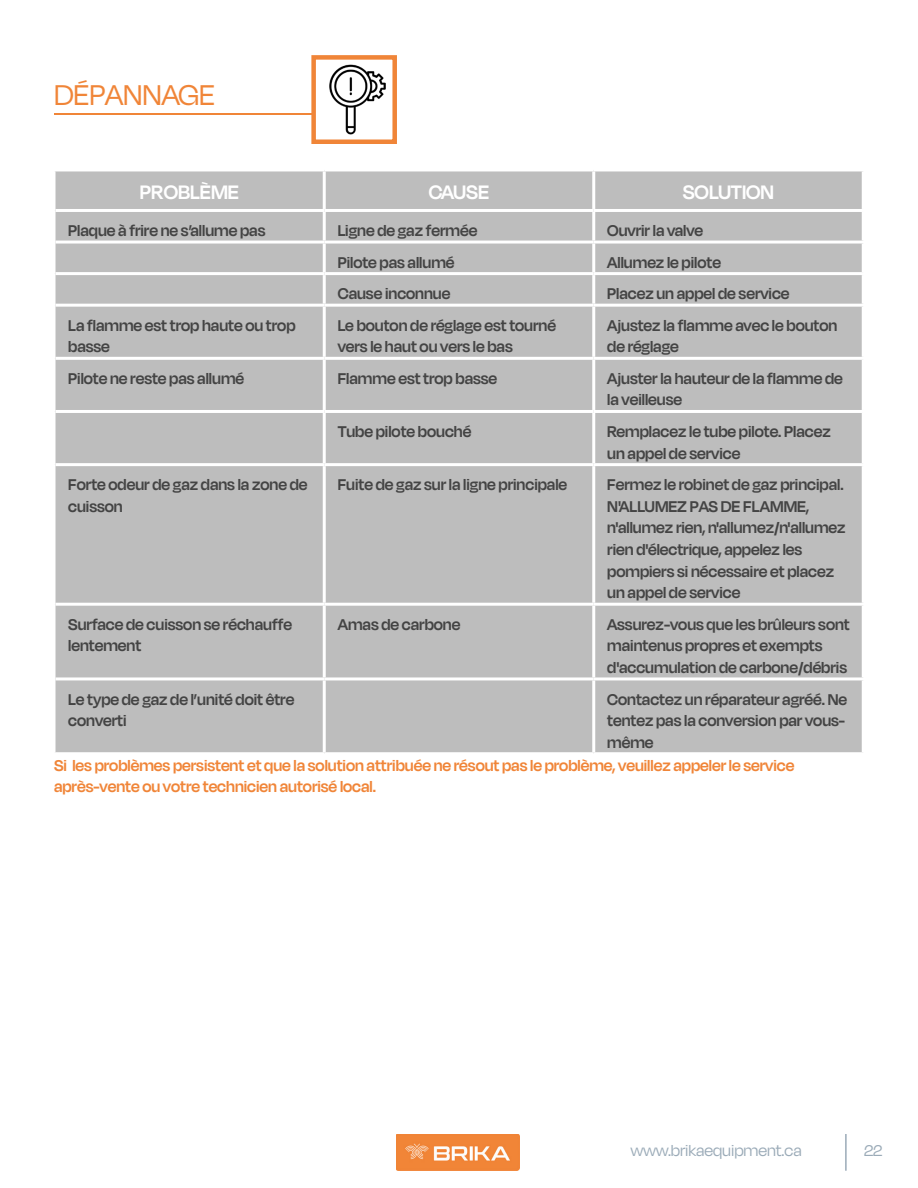
<style>
.page{position:relative;width:918px;height:1188px;background:#fff}
.page>*{position:absolute;margin:0;border:0;box-sizing:border-box;transform-origin:0 0}
.t1{font:33px "Degular Display";color:#f08538}
.t2{font:600 22.5px "Degular Display";color:#fff}
.t3{font:600 18px/21.6px "Degular Display";color:#444}
.t4{font:600 18px/21.6px "Degular Display";color:#f08538}
.t5{font:18px "Degular Display";color:#9babb8}
</style>
<div class="page">
<div style="left:56px;top:171px;width:806px;height:581px;background:#bdbdbd"></div>
<hr style="left:323px;top:171px;width:3px;height:38px;background:#fff">
<hr style="left:592px;top:171px;width:3px;height:38px;background:#fff">
<hr style="left:323px;top:212px;width:3px;height:29px;background:#fff">
<hr style="left:592px;top:212px;width:3px;height:29px;background:#fff">
<hr style="left:323px;top:244px;width:3px;height:28px;background:#fff">
<hr style="left:592px;top:244px;width:3px;height:28px;background:#fff">
<hr style="left:323px;top:275px;width:3px;height:29px;background:#fff">
<hr style="left:592px;top:275px;width:3px;height:29px;background:#fff">
<hr style="left:323px;top:307px;width:3px;height:50px;background:#fff">
<hr style="left:592px;top:307px;width:3px;height:50px;background:#fff">
<hr style="left:323px;top:360px;width:3px;height:50px;background:#fff">
<hr style="left:592px;top:360px;width:3px;height:50px;background:#fff">
<hr style="left:323px;top:413px;width:3px;height:50px;background:#fff">
<hr style="left:592px;top:413px;width:3px;height:50px;background:#fff">
<hr style="left:323px;top:466px;width:3px;height:137px;background:#fff">
<hr style="left:592px;top:466px;width:3px;height:137px;background:#fff">
<hr style="left:323px;top:606px;width:3px;height:71px;background:#fff">
<hr style="left:592px;top:606px;width:3px;height:71px;background:#fff">
<hr style="left:323px;top:680px;width:3px;height:72px;background:#fff">
<hr style="left:592px;top:680px;width:3px;height:72px;background:#fff">
<hr style="left:56px;top:209px;width:268px;height:3px;background:#fff">
<hr style="left:324px;top:209px;width:270px;height:3px;background:#fff">
<hr style="left:594px;top:209px;width:271px;height:3px;background:#fff">
<hr style="left:56px;top:241px;width:268px;height:3px;background:#fff">
<hr style="left:324px;top:241px;width:270px;height:3px;background:#fff">
<hr style="left:594px;top:241px;width:271px;height:3px;background:#fff">
<hr style="left:56px;top:272px;width:268px;height:3px;background:#fff">
<hr style="left:324px;top:272px;width:270px;height:3px;background:#fff">
<hr style="left:594px;top:272px;width:271px;height:3px;background:#fff">
<hr style="left:56px;top:304px;width:268px;height:3px;background:#fff">
<hr style="left:324px;top:304px;width:270px;height:3px;background:#fff">
<hr style="left:594px;top:304px;width:271px;height:3px;background:#fff">
<hr style="left:56px;top:357px;width:268px;height:3px;background:#fff">
<hr style="left:324px;top:357px;width:270px;height:3px;background:#fff">
<hr style="left:594px;top:357px;width:271px;height:3px;background:#fff">
<hr style="left:56px;top:410px;width:268px;height:3px;background:#fff">
<hr style="left:324px;top:410px;width:270px;height:3px;background:#fff">
<hr style="left:594px;top:410px;width:271px;height:3px;background:#fff">
<hr style="left:56px;top:463px;width:268px;height:3px;background:#fff">
<hr style="left:324px;top:463px;width:270px;height:3px;background:#fff">
<hr style="left:594px;top:463px;width:271px;height:3px;background:#fff">
<hr style="left:56px;top:603px;width:268px;height:3px;background:#fff">
<hr style="left:324px;top:603px;width:270px;height:3px;background:#fff">
<hr style="left:594px;top:603px;width:271px;height:3px;background:#fff">
<hr style="left:56px;top:677px;width:268px;height:3px;background:#fff">
<hr style="left:324px;top:677px;width:270px;height:3px;background:#fff">
<hr style="left:594px;top:677px;width:271px;height:3px;background:#fff">
<img style="left:329px;top:64px;width:57px;height:71px">
<hr style="left:54px;top:113px;width:257px;height:2px;background:#f08538">
<div style="left:311px;top:55px;width:86px;height:89px;border:4px solid #f08538"></div>
<img style="left:397px;top:1134px;width:123px;height:37px">
<hr style="left:845px;top:1134px;width:2px;height:37px;background:#9babb8">
<p class="t1" style="left:54px;top:76px;width:163px">DÉPANNAGE</p>
<p class="t2" style="left:140px;top:179px;width:101px">PROBLÈME</p>
<p class="t2" style="left:429px;top:179px;width:62px">CAUSE</p>
<p class="t2" style="left:683px;top:179px;width:93px">SOLUTION</p>
<p class="t3" style="left:68px;top:219px;width:199px">Plaque à frire ne s’allume pas</p>
<p class="t3" style="left:338px;top:219px;width:141px">Ligne de gaz fermée</p>
<p class="t3" style="left:607px;top:219px;width:98px">Ouvrir la valve</p>
<p class="t3" style="left:338px;top:251px;width:118px">Pilote pas allumé</p>
<p class="t3" style="left:607px;top:251px;width:115px">Allumez le pilote</p>
<p class="t3" style="left:338px;top:282px;width:114px">Cause inconnue</p>
<p class="t3" style="left:607px;top:282px;width:184px">Placez un appel de service</p>
<p class="t3" style="left:68px;top:314px;width:229px">La flamme est trop haute ou trop basse</p>
<p class="t3" style="left:338px;top:314px;width:220px">Le bouton de réglage est tourné vers le haut ou vers le bas</p>
<p class="t3" style="left:607px;top:314px;width:232px">Ajustez la flamme avec le bouton de réglage</p>
<p class="t3" style="left:68px;top:367px;width:177px">Pilote ne reste pas allumé</p>
<p class="t3" style="left:338px;top:367px;width:161px">Flamme est trop basse</p>
<p class="t3" style="left:607px;top:367px;width:237px">Ajuster la hauteur de la flamme de la veilleuse</p>
<p class="t3" style="left:338px;top:420px;width:135px">Tube pilote bouché</p>
<p class="t3" style="left:607px;top:420px;width:225px">Remplacez le tube pilote. Placez un appel de service</p>
<p class="t3" style="left:68px;top:473px;width:241px">Forte odeur de gaz dans la zone de cuisson</p>
<p class="t3" style="left:338px;top:473px;width:231px">Fuite de gaz sur la ligne principale</p>
<p class="t3" style="left:607px;top:473px;width:240px">Fermez le robinet de gaz principal.<br>N'ALLUMEZ PAS DE FLAMME, n'allumez rien, n'allumez/n'allumez rien d'électrique, appelez les pompiers si nécessaire et placez un appel de service</p>
<p class="t3" style="left:68px;top:613px;width:225px">Surface de cuisson se réchauffe lentement</p>
<p class="t3" style="left:338px;top:613px;width:124px">Amas de carbone</p>
<p class="t3" style="left:607px;top:613px;width:244px">Assurez-vous que les brûleurs sont maintenus propres et exempts d'accumulation de carbone/débris</p>
<p class="t3" style="left:68px;top:688px;width:228px">Le type de gaz de l’unité doit être converti</p>
<p class="t3" style="left:607px;top:688px;width:241px">Contactez un réparateur agréé. Ne tentez pas la conversion par vous&shy;même</p>
<p class="t4" style="left:54px;top:754px;width:742px">Si les problèmes persistent et que la solution attribuée ne résout pas le problème, veuillez appeler le service après-vente ou votre technicien autorisé local.</p>
<p class="t5" style="left:631px;top:1140px;width:172px">www.brikaequipment.ca</p>
<p class="t5" style="left:864px;top:1140px;width:20px">22</p>
</div>
